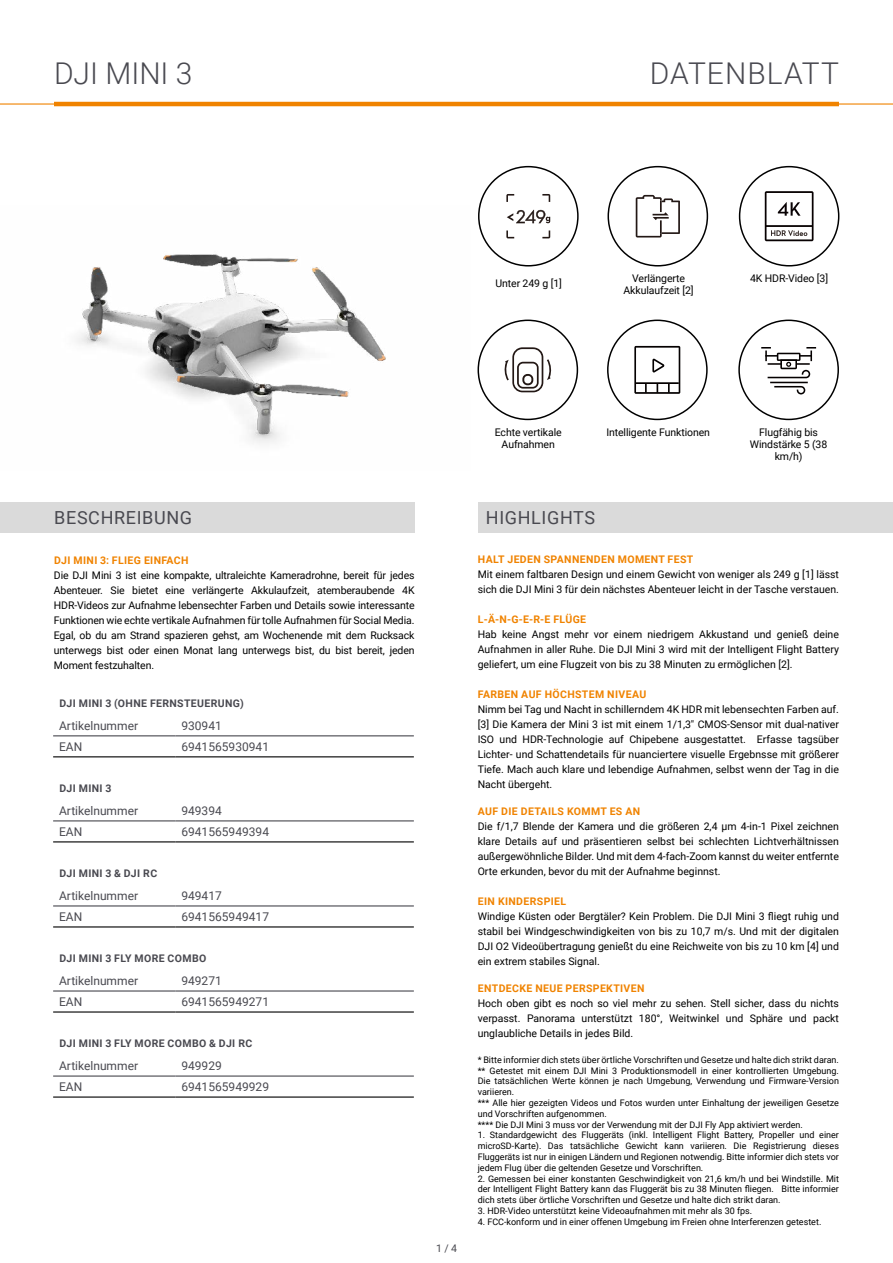
<style>
.page{position:relative;width:893px;height:1263px;background:#fff}
.page>*{position:absolute;margin:0;border:0;box-sizing:border-box;transform-origin:0 0}
.t1{font:300 30px "Roboto";letter-spacing:.035em;color:#494950}
.t2{font:300 30px "Roboto";letter-spacing:.01em;color:#494950}
.t3{font:18px "Roboto";letter-spacing:.035em;color:#494950}
.t4{font:12px "Roboto";color:#494950}
.t5{font:10.5px/15px "Roboto";color:#000;text-align:justify}
.t6{font:700 10.5px "Roboto";letter-spacing:.035em;color:#f08300}
.t7{font:700 10.5px "Roboto";letter-spacing:.035em;color:#494950}
.t8{font:10.5px "Roboto";color:#494950}
.t9{font:9px/10.8px "Roboto";color:#000;text-align:justify}
</style>
<div class="page">
<hr style="left:0;top:103px;width:893px;height:2px;background:#f08300">
<hr style="left:54px;top:102px;width:785px;height:4px;background:#f08300">
<hr style="left:53px;top:735px;width:122px;height:1px;background:#494950">
<hr style="left:175px;top:735px;width:239px;height:1px;background:#494950">
<hr style="left:53px;top:756px;width:122px;height:1px;background:#000">
<hr style="left:175px;top:756px;width:239px;height:1px;background:#000">
<div style="left:739px;top:166px;width:100px;height:100px;border:2px solid #000;border-radius:50%"></div>
<div style="left:478px;top:166px;width:101px;height:100px;border:2px solid #000;border-radius:50%"></div>
<div style="left:607px;top:166px;width:101px;height:100px;border:2px solid #000;border-radius:50%"></div>
<div style="left:477px;top:320px;width:101px;height:100px;border:2px solid #000;border-radius:50%"></div>
<div style="left:607px;top:320px;width:101px;height:100px;border:2px solid #000;border-radius:50%"></div>
<div style="left:738px;top:320px;width:101px;height:100px;border:2px solid #000;border-radius:50%"></div>
<hr style="left:53px;top:820px;width:122px;height:1px;background:#494950">
<hr style="left:175px;top:820px;width:239px;height:1px;background:#494950">
<hr style="left:53px;top:841px;width:122px;height:1px;background:#000">
<hr style="left:175px;top:841px;width:239px;height:1px;background:#000">
<div style="left:478px;top:502px;width:415px;height:30px;background:#dadada"></div>
<div style="left:0;top:502px;width:415px;height:30px;background:#dadada"></div>
<svg style="left:765px;top:191px;width:48px;height:50px"></svg>
<img style="left:77px;top:254px;width:309px;height:189px">
<hr style="left:53px;top:905px;width:122px;height:1px;background:#494950">
<hr style="left:175px;top:905px;width:239px;height:1px;background:#494950">
<hr style="left:53px;top:926px;width:122px;height:1px;background:#000">
<hr style="left:175px;top:926px;width:239px;height:1px;background:#000">
<hr style="left:53px;top:990px;width:122px;height:1px;background:#494950">
<hr style="left:175px;top:990px;width:239px;height:1px;background:#494950">
<hr style="left:53px;top:1011px;width:122px;height:1px;background:#000">
<hr style="left:175px;top:1011px;width:239px;height:1px;background:#000">
<hr style="left:53px;top:1075px;width:122px;height:1px;background:#494950">
<hr style="left:175px;top:1075px;width:239px;height:1px;background:#494950">
<hr style="left:53px;top:1096px;width:122px;height:1px;background:#000">
<hr style="left:175px;top:1096px;width:239px;height:1px;background:#000">
<svg style="left:507px;top:210px;width:43px;height:13px"></svg>
<svg style="left:506px;top:194px;width:8px;height:8px"></svg>
<svg style="left:542px;top:194px;width:8px;height:8px"></svg>
<svg style="left:506px;top:230px;width:8px;height:8px"></svg>
<svg style="left:542px;top:230px;width:8px;height:8px"></svg>
<svg style="left:636px;top:195px;width:44px;height:42px"></svg>
<svg style="left:504px;top:347px;width:48px;height:45px"></svg>
<svg style="left:634px;top:346px;width:46px;height:48px"></svg>
<svg style="left:761px;top:347px;width:55px;height:22px"></svg>
<hr style="left:768px;top:377px;width:38px;height:1px;background:#040000">
<div style="left:802px;top:370px;width:8px;height:8px;border:2px solid #040000;border-radius:50%"></div>
<svg style="left:774px;top:386px;width:25px;height:1px"></svg>
<div style="left:797px;top:386px;width:8px;height:8px;border:2px solid #040000;border-radius:3px"></div>
<hr style="left:770px;top:382px;width:38px;height:1px;background:#040000">
<h1 class="t2" style="left:54px;top:53px;width:140px">DJI MINI 3</h1>
<h1 class="t1" style="left:650px;top:53px;width:191px">DATENBLATT</h1>
<p class="t5" style="left:495px;top:276px;width:68px">Unter 249 g [1]</p>
<p class="t5" style="left:624px;top:272px;width:72px;line-height:12px;text-align:center">Verlängerte<br>Akkulaufzeit [2]</p>
<p class="t5" style="left:750px;top:270px;width:80px">4K HDR-Video [3]</p>
<p class="t5" style="left:495px;top:426px;width:68px;line-height:12px;text-align:center">Echte vertikale<br>Aufnahmen</p>
<p class="t5" style="left:606px;top:424px;width:105px">Intelligente Funktionen</p>
<h2 class="t3" style="left:54px;top:505px;width:139px">BESCHREIBUNG</h2>
<h2 class="t3" style="left:486px;top:505px;width:111px">HIGHLIGHTS</h2>
<p class="t5" style="left:750px;top:426px;width:79px;line-height:12px;text-align:center">Flugfähig bis<br>Windstärke 5 (38 km/h)</p>
<p class="t6" style="left:54px;top:553px;width:136px">DJI MINI 3: FLIEG EINFACH</p>
<p class="t5" style="left:54px;top:568px;width:362px">Die DJI Mini 3 ist eine kompakte, ultraleichte Kameradrohne, bereit für jedes Abenteuer. Sie bietet eine verlängerte Akkulaufzeit, atemberaubende 4K HDR-Videos zur Aufnahme lebensechter Farben und Details sowie interessante Funktionen wie echte vertikale Aufnahmen für tolle Aufnahmen für Social Media.<br>Egal, ob du am Strand spazieren gehst, am Wochenende mit dem Rucksack unterwegs bist oder einen Monat lang unterwegs bist, du bist bereit, jeden Moment festzuhalten.</p>
<p class="t7" style="left:59px;top:696px;width:186px">DJI MINI 3 (OHNE FERNSTEUERUNG)</p>
<p class="t4" style="left:59px;top:717px;width:80px">Artikelnummer</p>
<p class="t4" style="left:181px;top:717px;width:42px">930941</p>
<p class="t4" style="left:59px;top:738px;width:25px">EAN</p>
<p class="t4" style="left:181px;top:738px;width:89px">6941565930941</p>
<p class="t7" style="left:59px;top:781px;width:54px">DJI MINI 3</p>
<p class="t4" style="left:59px;top:802px;width:80px">Artikelnummer</p>
<p class="t4" style="left:181px;top:802px;width:42px">949394</p>
<p class="t4" style="left:59px;top:823px;width:25px">EAN</p>
<p class="t4" style="left:181px;top:823px;width:89px">6941565949394</p>
<p class="t7" style="left:59px;top:866px;width:99px">DJI MINI 3 &amp; DJI RC</p>
<p class="t4" style="left:59px;top:887px;width:80px">Artikelnummer</p>
<p class="t4" style="left:181px;top:887px;width:42px">949417</p>
<p class="t4" style="left:59px;top:908px;width:25px">EAN</p>
<p class="t4" style="left:181px;top:908px;width:89px">6941565949417</p>
<p class="t7" style="left:59px;top:951px;width:149px">DJI MINI 3 FLY MORE COMBO</p>
<p class="t4" style="left:59px;top:972px;width:80px">Artikelnummer</p>
<p class="t4" style="left:181px;top:972px;width:42px">949271</p>
<p class="t4" style="left:59px;top:993px;width:25px">EAN</p>
<p class="t4" style="left:181px;top:993px;width:89px">6941565949271</p>
<p class="t7" style="left:59px;top:1036px;width:194px">DJI MINI 3 FLY MORE COMBO &amp; DJI RC</p>
<p class="t4" style="left:59px;top:1057px;width:80px">Artikelnummer</p>
<p class="t4" style="left:181px;top:1057px;width:42px">949929</p>
<p class="t4" style="left:59px;top:1078px;width:25px">EAN</p>
<p class="t4" style="left:181px;top:1078px;width:89px">6941565949929</p>
<p class="t8" style="left:436px;top:1241px;width:22px">1 / 4</p>
<p class="t6" style="left:478px;top:552px;width:217px">HALT JEDEN SPANNENDEN MOMENT FEST</p>
<p class="t5" style="left:478px;top:566px;width:363px">Mit einem faltbaren Design und einem Gewicht von weniger als 249 g [1] lässt sich die DJI Mini 3 für dein nächstes Abenteuer leicht in der Tasche verstauen.</p>
<p class="t6" style="left:478px;top:612px;width:110px">L-Ä-N-G-E-R-E FLÜGE</p>
<p class="t5" style="left:478px;top:626px;width:363px">Hab keine Angst mehr vor einem niedrigem Akkustand und genieß deine Aufnahmen in aller Ruhe. Die DJI Mini 3 wird mit der Intelligent Flight Battery geliefert, um eine Flugzeit von bis zu 38 Minuten zu ermöglichen [2].</p>
<p class="t6" style="left:478px;top:687px;width:170px">FARBEN AUF HÖCHSTEM NIVEAU</p>
<p class="t5" style="left:478px;top:701px;width:363px">Nimm bei Tag und Nacht in schillerndem 4K HDR mit lebensechten Farben auf. [3] Die Kamera der Mini 3 ist mit einem 1/1,3″ CMOS-Sensor mit dual-nativer ISO und HDR-Technologie auf Chipebene ausgestattet. Erfasse tagsüber Lichter- und Schattendetails für nuanciertere visuelle Ergebnsse mit größerer Tiefe. Mach auch klare und lebendige Aufnahmen, selbst wenn der Tag in die Nacht übergeht.</p>
<p class="t6" style="left:478px;top:804px;width:164px">AUF DIE DETAILS KOMMT ES AN</p>
<p class="t5" style="left:478px;top:818px;width:363px">Die f/1,7 Blende der Kamera und die größeren 2,4 μm 4-in-1 Pixel zeichnen klare Details auf und präsentieren selbst bei schlechten Lichtverhältnissen außergewöhnliche Bilder. Und mit dem 4-fach-Zoom kannst du weiter entfernte Orte erkunden, bevor du mit der Aufnahme beginnst.</p>
<p class="t6" style="left:478px;top:894px;width:90px">EIN KINDERSPIEL</p>
<p class="t5" style="left:478px;top:908px;width:363px">Windige Küsten oder Bergtäler? Kein Problem. Die DJI Mini 3 fliegt ruhig und stabil bei Windgeschwindigkeiten von bis zu 10,7 m/s. Und mit der digitalen DJI O2 Videoübertragung genießt du eine Reichweite von bis zu 10 km [4] und ein extrem stabiles Signal.</p>
<p class="t6" style="left:478px;top:981px;width:168px">ENTDECKE NEUE PERSPEKTIVEN</p>
<p class="t5" style="left:478px;top:995px;width:363px">Hoch oben gibt es noch so viel mehr zu sehen. Stell sicher, dass du nichts verpasst. Panorama unterstützt 180°, Weitwinkel und Sphäre und packt unglaubliche Details in jedes Bild.</p>
<p class="t9" style="left:478px;top:1054px;width:363px;text-align:left">* Bitte informier dich stets über örtliche Vorschriften und Gesetze und halte dich strikt daran. ** Getestet mit einem DJI Mini 3 Produktionsmodell in einer kontrollierten Umgebung.<br>Die tatsächlichen Werte können je nach Umgebung, Verwendung und Firmware-Version variieren.<br>*** Alle hier gezeigten Videos und Fotos wurden unter Einhaltung der jeweiligen Gesetze und Vorschriften aufgenommen.<br>**** Die DJI Mini 3 muss vor der Verwendung mit der DJI Fly App aktiviert werden.</p>
<p class="t9" style="left:478px;top:1129px;width:363px">1. Standardgewicht des Fluggeräts (inkl. Intelligent Flight Battery, Propeller und einer microSD-Karte). Das tatsächliche Gewicht kann variieren. Die Registrierung dieses Fluggeräts ist nur in einigen Ländern und Regionen notwendig. Bitte informier dich stets vor jedem Flug über die geltenden Gesetze und Vorschriften.</p>
<p class="t9" style="left:478px;top:1173px;width:363px">2. Gemessen bei einer konstanten Geschwindigkeit von 21,6 km/h und bei Windstille. Mit der Intelligent Flight Battery kann das Fluggerät bis zu 38 Minuten fliegen. Bitte informier dich stets über örtliche Vorschriften und Gesetze und halte dich strikt daran.</p>
<p class="t9" style="left:478px;top:1205px;width:276px">3. HDR-Video unterstützt keine Videoaufnahmen mit mehr als 30 fps.</p>
<p class="t9" style="left:478px;top:1216px;width:345px">4. FCC-konform und in einer offenen Umgebung im Freien ohne Interferenzen getestet.</p>
</div>
